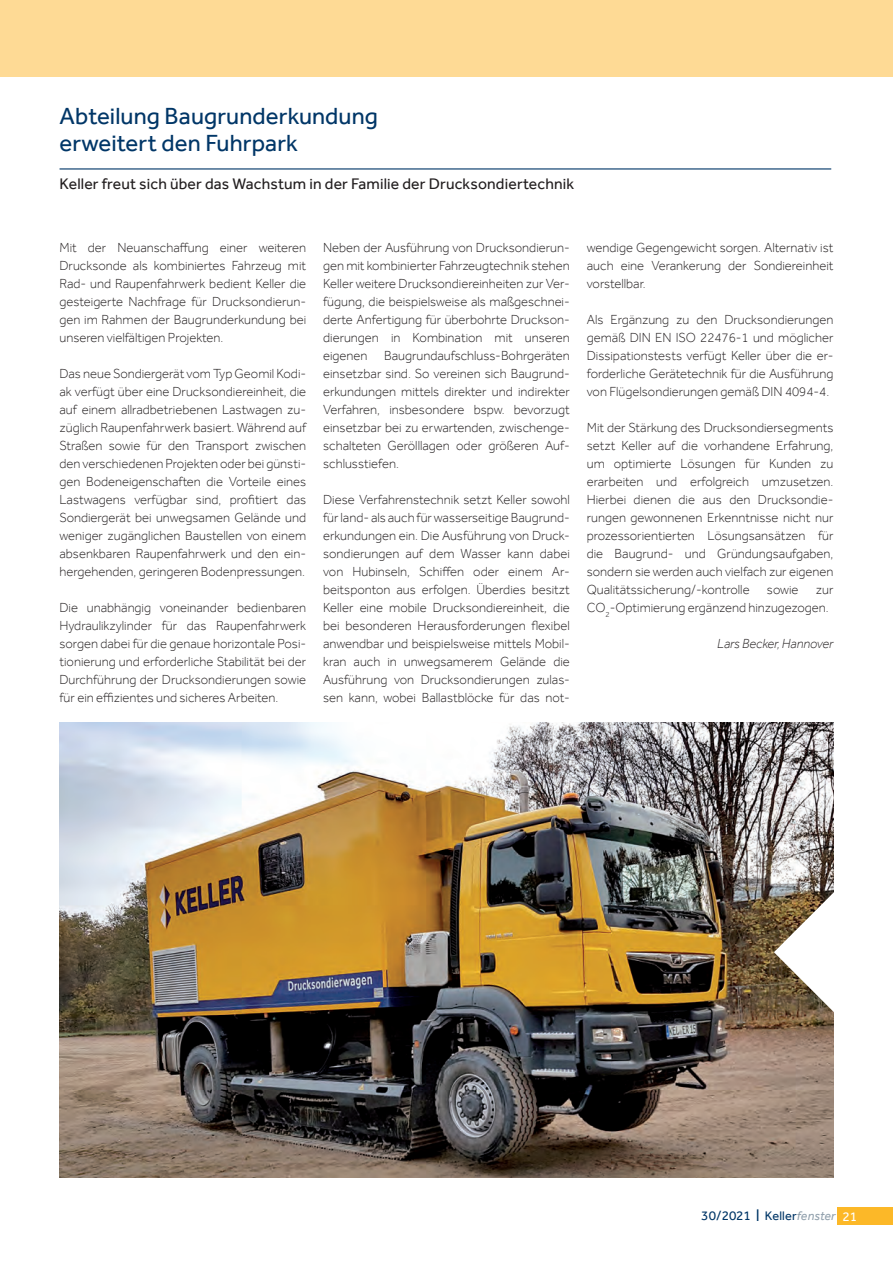
<style>
.page{position:relative;width:893px;height:1263px;background:#fff}
.page>*{position:absolute;margin:0;border:0;box-sizing:border-box;transform-origin:0 0}
.t1{font:24px/27px "Effra";letter-spacing:.005em;color:#003667}
.t2{font:15.75px "Effra";letter-spacing:.01em;color:#231f20}
.t3{font:300 13.5px/18px "Effra";color:#231f20;text-align:justify}
.t4{font:13.5px "Effra";letter-spacing:.01em;color:#003667}
.t5{font:italic 300 13.5px "Effra";color:#231f20}
.s1{font-size:17.4px}
.s2{font-size:12.75px}
.s3{font-style:italic;font-size:12.75px;color:#93a2ae}
.s4{color:#fff}
</style>
<div class="page">
<div style="left:0;top:0;width:893px;height:77px;background:#feda95"></div>
<hr style="left:60px;top:168px;width:771px;height:2px;background:#003667">
<img style="left:60px;top:723px;width:773px;height:455px">
<img style="left:772px;top:875px;width:62px;height:154px">
<div style="left:838px;top:1208px;width:55px;height:17px;background:#fcb828"></div>
<h1 class="t1" style="left:60px;top:103px;width:320px">Abteilung Baugrunderkundung erweitert den Fuhrpark</h1>
<p class="t2" style="left:60px;top:175px;width:516px">Keller freut sich über das Wachstum in der Familie der Drucksondiertechnik</p>
<p class="t3" style="left:60px;top:238px;width:248px">Mit der Neuanschaffung einer weiteren Drucksonde als kombiniertes Fahrzeug mit Rad- und Raupenfahrwerk bedient Keller die gesteigerte Nachfrage für Drucksondierun&shy;gen im Rahmen der Baugrunderkundung bei unseren vielfältigen Projekten.</p>
<p class="t3" style="left:60px;top:364px;width:248px">Das neue Sondiergerät vom Typ Geomil Kodi&shy;ak verfügt über eine Drucksondiereinheit, die auf einem allradbetriebenen Lastwagen zu&shy;züglich Raupenfahrwerk basiert. Während auf Straßen sowie für den Transport zwischen den verschiedenen Projekten oder bei günsti&shy;gen Bodeneigenschaften die Vorteile eines Lastwagens verfügbar sind, profitiert das Sondiergerät bei unwegsamen Gelände und weniger zugänglichen Baustellen von einem absenkbaren Raupenfahrwerk und den ein&shy;hergehenden, geringeren Bodenpressungen.</p>
<p class="t3" style="left:60px;top:598px;width:248px">Die unabhängig voneinander bedienbaren Hydraulikzylinder für das Raupenfahrwerk sorgen dabei für die genaue horizontale Posi&shy;tionierung und erforderliche Stabilität bei der Durchführung der Drucksondierungen sowie für ein effizientes und sicheres Arbeiten.</p>
<p class="t3" style="left:323px;top:238px;width:248px;text-align:left">Neben der Ausführung von Drucksondierun&shy;gen mit kombinierter Fahrzeugtechnik stehen Keller weitere Drucksondiereinheiten zur Ver&shy;fügung, die beispielsweise als maßgeschnei&shy;derte Anfertigung für überbohrte Druckson&shy;dierungen in Kombination mit unseren eigenen Baugrundaufschluss-Bohrgeräten einsetzbar sind. So vereinen sich Baugrund&shy;erkundungen mittels direkter und indirekter Verfahren, insbesondere bspw. bevorzugt einsetzbar bei zu erwartenden, zwischenge&shy;schalteten Gerölllagen oder größeren Auf&shy;schlusstiefen.</p>
<p class="t3" style="left:323px;top:490px;width:248px">Diese Verfahrenstechnik setzt Keller sowohl für land- als auch für wasserseitige Baugrund&shy;erkundungen ein. Die Ausführung von Druck&shy;sondierungen auf dem Wasser kann dabei von Hubinseln, Schiffen oder einem Ar&shy;beitsponton aus erfolgen. Überdies besitzt Keller eine mobile Drucksondiereinheit, die bei besonderen Herausforderungen flexibel anwendbar und beispielsweise mittels Mobil&shy;kran auch in unwegsamerem Gelände die Ausführung von Drucksondierungen zulas&shy;sen kann, wobei Ballastblöcke für das not-</p>
<p class="t3" style="left:587px;top:238px;width:248px">wendige Gegengewicht sorgen. Alternativ ist auch eine Verankerung der Sondiereinheit vorstellbar.</p>
<p class="t3" style="left:587px;top:310px;width:248px">Als Ergänzung zu den Drucksondierungen gemäß DIN EN ISO 22476-1 und möglicher Dissipationstests verfügt Keller über die er&shy;forderliche Gerätetechnik für die Ausführung von Flügelsondierungen gemäß DIN 4094-4.</p>
<p class="t3" style="left:587px;top:418px;width:248px">Mit der Stärkung des Drucksondiersegments setzt Keller auf die vorhandene Erfahrung, um optimierte Lösungen für Kunden zu erarbeiten und erfolgreich umzusetzen.<br>Hierbei dienen die aus den Drucksondie&shy;rungen gewonnenen Erkenntnisse nicht nur prozessorientierten Lösungsansätzen für die Baugrund- und Gründungsaufgaben, sondern sie werden auch vielfach zur eigenen Qualitätssicherung/-kontrolle</p>
<p class="t3" style="left:767px;top:580px;width:33px">sowie</p>
<p class="t3" style="left:587px;top:580px;width:248px;text-indent:229px">zur<br>CO<sub>2</sub>-Optimierung ergänzend hinzugezogen.</p>
<p class="t5" style="left:717px;top:635px;width:118px">Lars Becker, Hannover</p>
<p class="t4" style="left:701px;top:1208px;width:158px">30/2021 <span class="s1">l</span> <span class="s2">Keller</span><span class="s3">fenster</span> <span class="s4">21</span></p>
</div>
